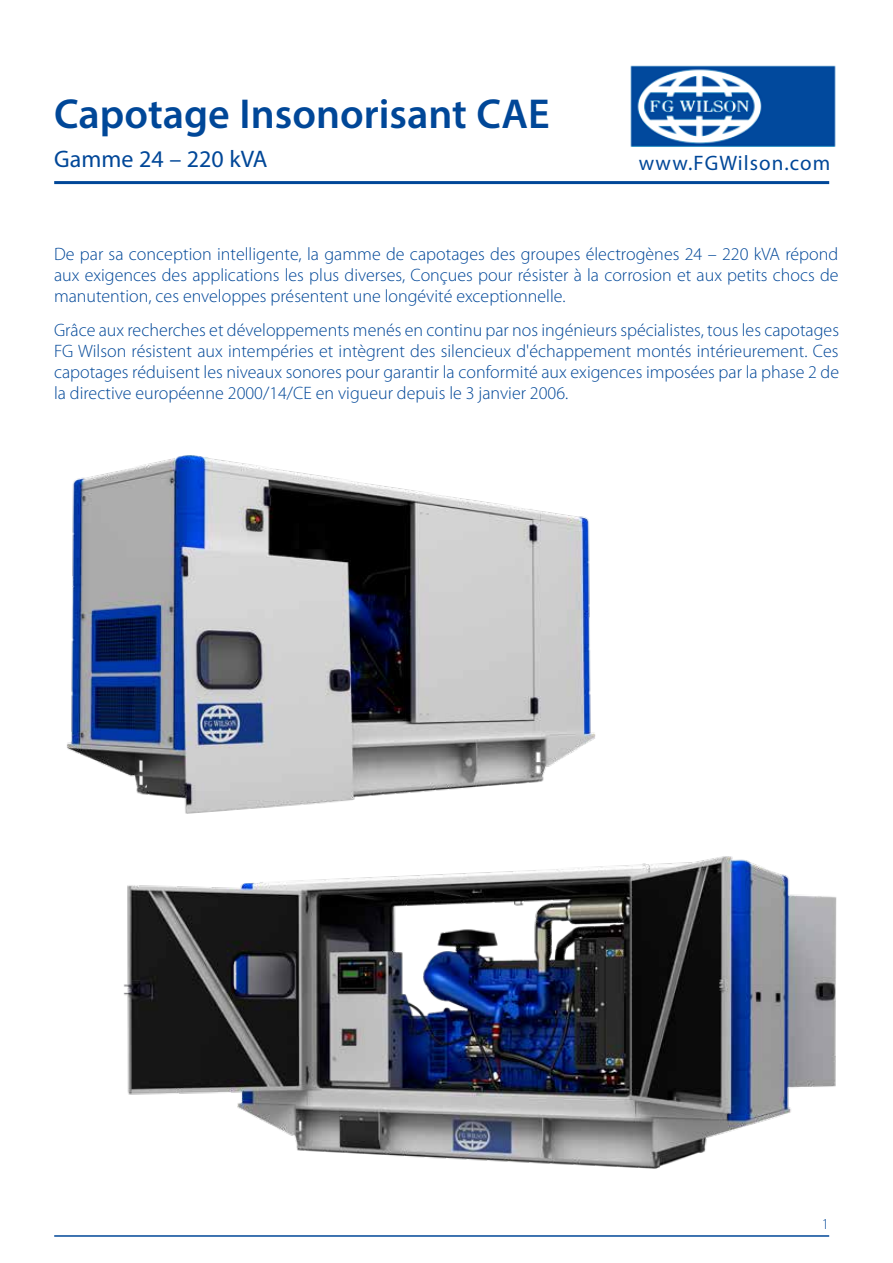
<style>
.page{position:relative;width:893px;height:1263px;background:#fff}
.page>*{position:absolute;margin:0;border:0;box-sizing:border-box;transform-origin:0 0}
.t1{font:600 42px "Myriad Pro";color:#004798}
.t2{font:24px "Myriad Pro";color:#004798}
.t3{font:21px "Myriad Pro";letter-spacing:.05em;color:#004798}
.t4{font:300 18px/21px "Myriad Pro";color:#004798;text-align:justify}
.t5{font:300 15px "Myriad Pro";color:#004798}
</style>
<div class="page">
<img style="left:630px;top:65px;width:206px;height:82px">
<hr style="left:54px;top:181px;width:775px;height:3px;background:#004798">
<hr style="left:54px;top:1235px;width:775px;height:2px;background:#004798">
<img style="left:67px;top:455px;width:529px;height:359px">
<img style="left:123px;top:856px;width:714px;height:313px">
<h1 class="t1" style="left:54px;top:87px;width:497px">Capotage Insonorisant CAE</h1>
<h2 class="t2" style="left:54px;top:144px;width:215px">Gamme 24 – 220 kVA</h2>
<p class="t3" style="left:639px;top:149px;width:193px">www.FGWilson.com</p>
<p class="t4" style="left:54px;top:244px;width:786px">De par sa conception intelligente, la gamme de capotages des groupes électrogènes 24 – 220 kVA répond aux exigences des applications les plus diverses, Conçues pour résister à la corrosion et aux petits chocs de manutention, ces enveloppes présentent une longévité exceptionnelle.</p>
<p class="t4" style="left:54px;top:320px;width:787px">Grâce aux recherches et développements menés en continu par nos ingénieurs spécialistes, tous les capotages FG Wilson résistent aux intempéries et intègrent des silencieux d'échappement montés intérieurement. Ces capotages réduisent les niveaux sonores pour garantir la conformité aux exigences imposées par la phase 2 de la directive européenne 2000/14/CE en vigueur depuis le 3 janvier 2006.</p>
<p class="t5" style="left:822px;top:1215px;width:9px">1</p>
</div>
